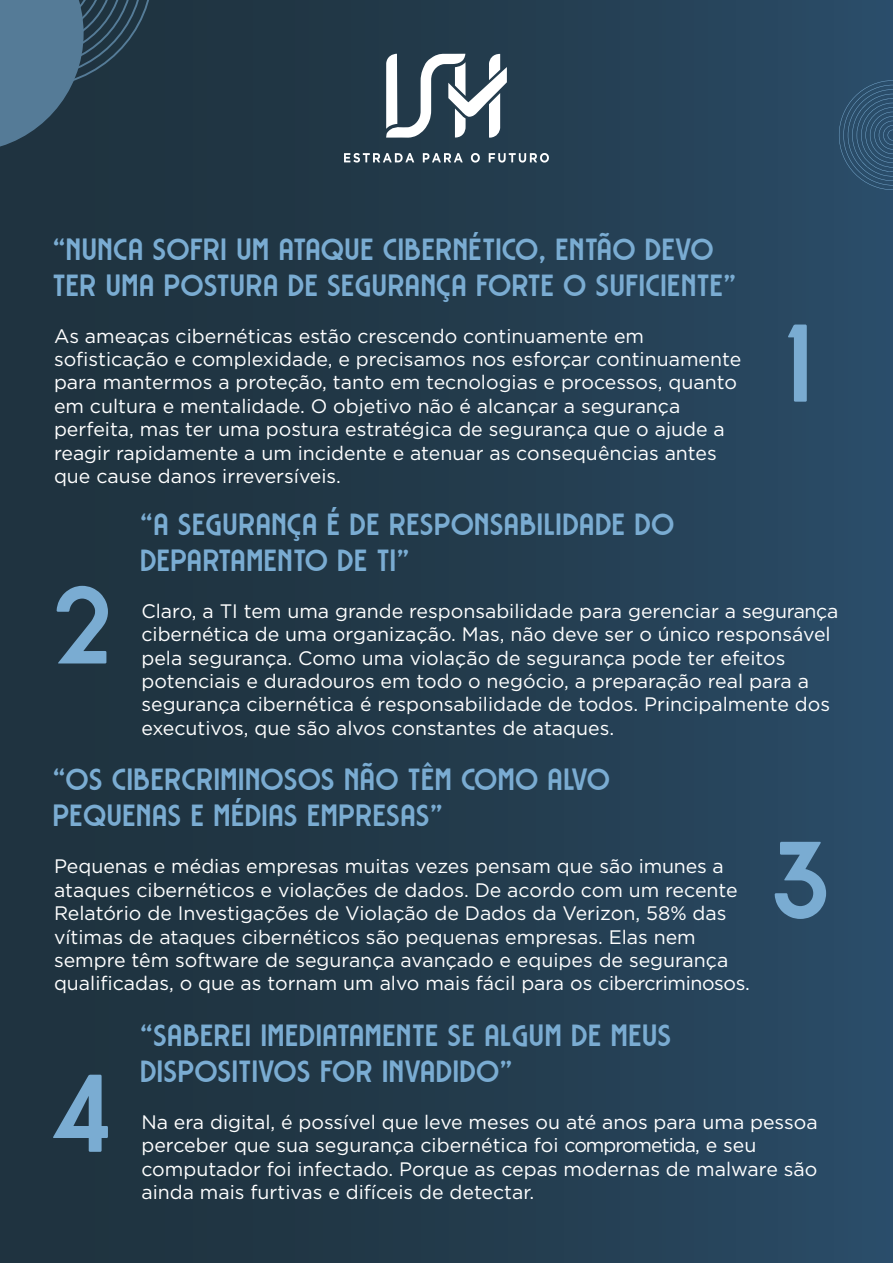
<style>
.page{position:relative;width:893px;height:1263px;background:#fff}
.page>*{position:absolute;margin:0;border:0;box-sizing:border-box;transform-origin:0 0}
.t1{font:108px "Rousseau Deco";color:#7aacd2}
.t2{font:30px/36px "Rousseau Deco";color:#7aacd2}
.t3{font:19.5px/23.4px "Gotham";color:#fff}
</style>
<div class="page">
<div style="left:0;top:0;width:893px;height:1263px;background:linear-gradient(to right,#1d2f39,#294a64)"></div>
<svg style="left:0;top:89px;width:84px;height:62px;background:#39566a"></svg>
<svg style="left:0;top:0;width:155px;height:89px;background:#3d5c72"></svg>
<svg style="left:839px;top:80px;width:54px;height:110px;background:#305471"></svg>
<svg style="left:386px;top:54px;width:121px;height:84px"></svg>
<svg style="left:344px;top:153px;width:70px;height:10px"></svg>
<svg style="left:423px;top:153px;width:40px;height:9px"></svg>
<svg style="left:471px;top:153px;width:9px;height:10px"></svg>
<svg style="left:489px;top:153px;width:60px;height:10px"></svg>
<h2 class="t2" style="left:54px;top:230px;width:686px">“NUNCA SOFRI UM ATAQUE CIBERNÉTICO, ENTÃO DEVO<br>TER UMA POSTURA DE SEGURANÇA FORTE O SUFICIENTE”</h2>
<p class="t3" style="left:54px;top:323px;width:689px">As ameaças cibernéticas estão crescendo continuamente em sofisticação e complexidade, e precisamos nos esforçar continuamente para mantermos a proteção, tanto em tecnologias e processos, quanto em cultura e mentalidade. O objetivo não é alcançar a segurança perfeita, mas ter uma postura estratégica de segurança que o ajude a reagir rapidamente a um incidente e atenuar as consequências antes que cause danos irreversíveis.</p>
<h1 class="t1" style="left:788px;top:294px;width:32px">1</h1>
<h1 class="t1" style="left:57px;top:556px;width:63px">2</h1>
<h2 class="t2" style="left:141px;top:505px;width:536px">“A SEGURANÇA É DE RESPONSABILIDADE DO<br>DEPARTAMENTO DE TI”</h2>
<p class="t3" style="left:141px;top:599px;width:698px">Claro, a TI tem uma grande responsabilidade para gerenciar a segurança cibernética de uma organização. Mas, não deve ser o único responsável pela segurança. Como uma violação de segurança pode ter efeitos potenciais e duradouros em todo o negócio, a preparação real para a segurança cibernética é responsabilidade de todos. Principalmente dos executivos, que são alvos constantes de ataques.</p>
<h2 class="t2" style="left:54px;top:760px;width:559px">“OS CIBERCRIMINOSOS NÃO TÊM COMO ALVO<br>PEQUENAS E MÉDIAS EMPRESAS”</h2>
<p class="t3" style="left:54px;top:854px;width:697px">Pequenas e médias empresas muitas vezes pensam que são imunes a ataques cibernéticos e violações de dados. De acordo com um recente Relatório de Investigações de Violação de Dados da Verizon, 58% das vítimas de ataques cibernéticos são pequenas empresas. Elas nem sempre têm software de segurança avançado e equipes de segurança qualificadas, o que as tornam um alvo mais fácil para os cibercriminosos.</p>
<h2 class="t2" style="left:141px;top:1016px;width:533px">“SABEREI IMEDIATAMENTE SE ALGUM DE MEUS<br>DISPOSITIVOS FOR INVADIDO”</h2>
<p class="t3" style="left:141px;top:1110px;width:678px">Na era digital, é possível que leve meses ou até anos para uma pessoa perceber que sua segurança cibernética foi comprometida, e seu computador foi infectado. Porque as cepas modernas de malware são ainda mais furtivas e difíceis de detectar.</p>
<h1 class="t1" style="left:775px;top:812px;width:63px">3</h1>
<h1 class="t1" style="left:57px;top:1045px;width:63px">4</h1>
</div>
